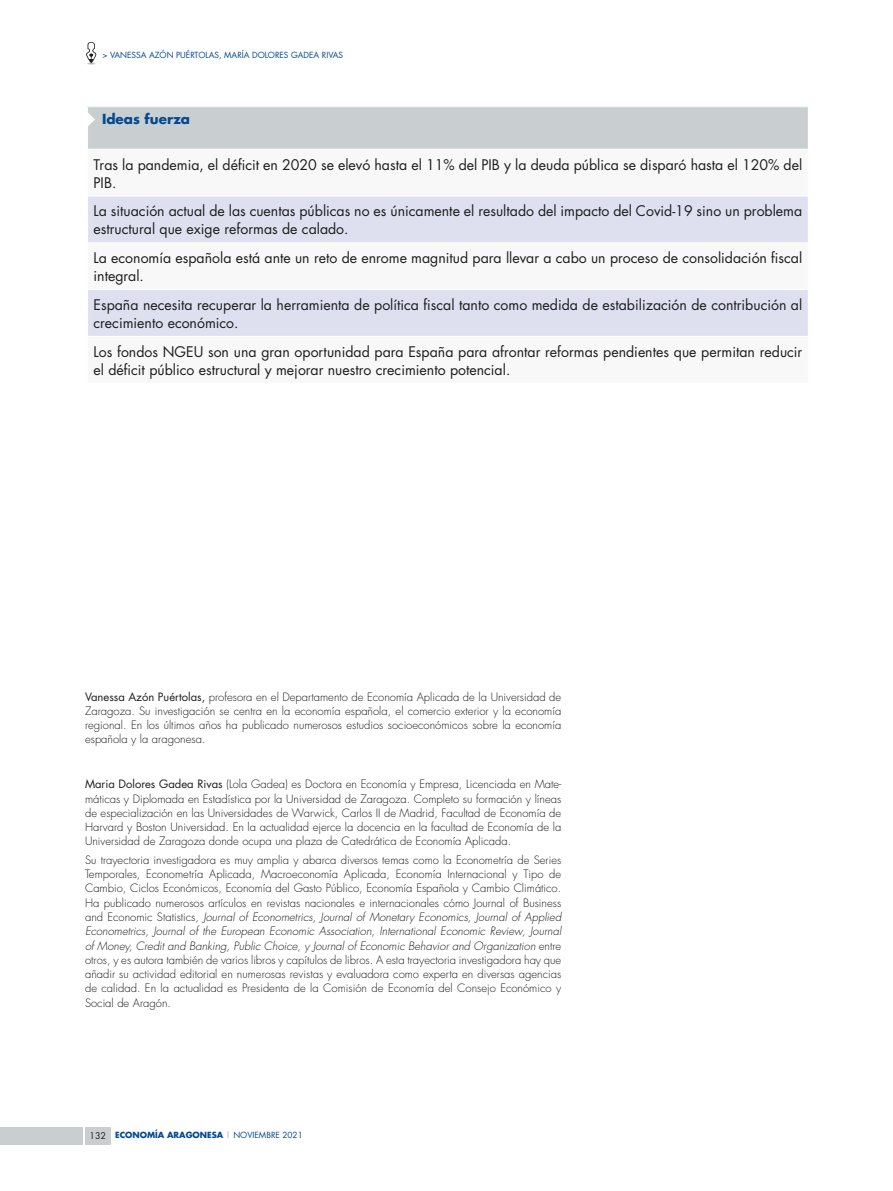
<style>
.page{position:relative;width:893px;height:1191px;background:#fff}
.page>*{position:absolute;margin:0;border:0;box-sizing:border-box;transform-origin:0 0}
.t1{font:14.25px/18px "Futura Std";color:#1d1d1b}
.t2{font:700 13.5px "Futura Std";color:#02498f}
.t3{font:300 11.25px/14.2px "Futura Std";color:#1d1d1b;text-align:justify}
.t4{font:8.25px "Futura Std";color:#02498f}
.t5{font:700 8.25px "Futura";color:#02498f}
.s1{font-weight:400}
.s2{font-style:italic}
.s3{font-family:"Futura Std";font-weight:400;font-size:9px;color:#1d1d1b}
.s4{color:#c9ced0}
</style>
<div class="page">
<div style="left:85px;top:1127px;width:26px;height:17px;background:#c9ced0"></div>
<div style="left:0;top:1127px;width:83px;height:17px;background:#c9ced0"></div>
<svg style="left:86px;top:42px;width:10px;height:23px"></svg>
<div style="left:88px;top:107px;width:720px;height:42px;background:#c9ced0"></div>
<svg style="left:88px;top:197px;width:720px;height:139px;fill:#dee0f0"></svg>
<hr style="left:87px;top:242px;width:722px;height:1px;background:#fff">
<hr style="left:87px;top:289px;width:722px;height:1px;background:#fff">
<svg style="left:88px;top:113px;width:7px;height:13px"></svg>
<p class="t4" style="left:102px;top:50px;width:19px">&gt; Vanessa</p>
<p class="t4" style="left:149px;top:50px;width:13px">Azón</p>
<p class="t4" style="left:176px;top:50px;width:20px">Puértolas</p>
<p class="t4" style="left:219px;top:50px;width:45px">, María Dolores</p>
<p class="t4" style="left:291px;top:50px;width:14px">Gadea</p>
<p class="t4" style="left:322px;top:50px;width:10px">Rivas</p>
<p class="t2" style="left:102px;top:110px;width:90px">Ideas fuerza</p>
<p class="t1" style="left:94px;top:155px;width:710px">Tras la pandemia, el déficit en 2020 se elevó hasta el 11% del PIB y la deuda pública se disparó hasta el 120% del<br>PIB.</p>
<p class="t1" style="left:94px;top:202px;width:710px">La situación actual de las cuentas públicas no es únicamente el resultado del impacto del Covid-19 sino un problema estructural que exige reformas de calado.</p>
<p class="t1" style="left:94px;top:249px;width:710px">La economía española está ante un reto de enrome magnitud para llevar a cabo un proceso de consolidación fiscal integral.</p>
<p class="t1" style="left:94px;top:296px;width:710px">España necesita recuperar la herramienta de política fiscal tanto como medida de estabilización de contribución al crecimiento económico.</p>
<p class="t1" style="left:94px;top:342px;width:710px">Los fondos NGEU son una gran oportunidad para España para afrontar reformas pendientes que permitan reducir el déficit público estructural y mejorar nuestro crecimiento potencial.</p>
<p class="t3" style="left:85px;top:689px;width:478px"><span class="s1">Vanessa Azón Puértolas,</span> profesora en el Departamento de Economía Aplicada de la Universidad de Zaragoza. Su investigación se centra en la economía española, el comercio exterior y la economía regional. En los últimos años ha publicado numerosos estudios socioeconómicos sobre la economía española y la aragonesa.</p>
<p class="t3" style="left:85px;top:777px;width:478px"><span class="s1">Maria Dolores Gadea Rivas</span> (Lola Gadea) es Doctora en Economía y Empresa, Licenciada en Mate&shy;máticas y Diplomada en Estadística por la Universidad de Zaragoza. Completo su formación y líneas de especialización en las Universidades de Warwick, Carlos II de Madrid, Facultad de Economía de Harvard y Boston Universidad. En la actualidad ejerce la docencia en la facultad de Economía de la Universidad de Zaragoza donde ocupa una plaza de Catedrática de Economía Aplicada.</p>
<p class="t3" style="left:85px;top:853px;width:478px">Su trayectoria investigadora es muy amplia y abarca diversos temas como la Econometría de Series Temporales, Econometría Aplicada, Macroeconomía Aplicada, Economía Internacional y Tipo de Cambio, Ciclos Económicos, Economía del Gasto Público, Economía Española y Cambio Climático.<br>Ha publicado numerosos artículos en revistas nacionales e internacionales cómo Journal of Business and Economic Statistics, <span class="s2">Journal of Econometrics, Journal of Monetary Economics, Journal of Applied Econometrics, Journal of the European Economic Association, International Economic Review, Journal of Money, Credit and Banking, Public Choice, y Journal of Economic Behavior and Organization</span> entre otros, y es autora también de varios libros y capítulos de libros. A esta trayectoria investigadora hay que añadir su actividad editorial en numerosas revistas y evaluadora como experta en diversas agencias de calidad. En la actualidad es Presidenta de la Comisión de Economía del Consejo Económico y Social de Aragón.</p>
<p class="t5" style="left:89px;top:1129px;width:215px"><span class="s3">132</span> ECONOMÍA ARAGONESA <span class="s4">|</span> <span class="s1">NOVIEMBRE 2021</span></p>
</div>
